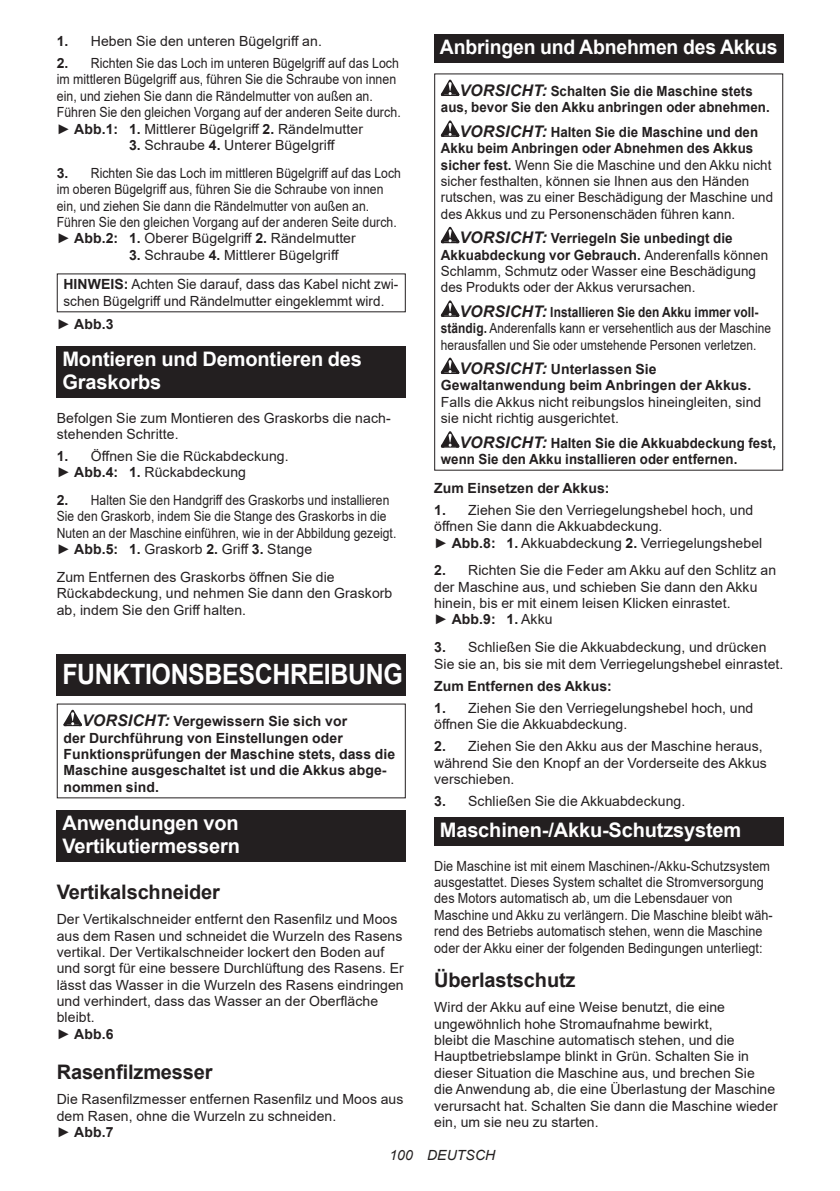
<style>
.page{position:relative;width:840px;height:1191px;background:#fff}
.page>*{position:absolute;margin:0;border:0;box-sizing:border-box;transform-origin:0 0}
.t1{font:700 28px "Arial";letter-spacing:-.015em;color:#fff;scale:.89 1}
.t2{font:700 20px/23.4px "Arial";letter-spacing:-.01em;color:#fff}
.t3{font:700 20px "Arial";letter-spacing:-.01em;color:#231f20}
.t4{font:14px/16.4px "Arial";letter-spacing:.005em;color:#231f20}
.t5{font:14px/16.4px "Arial";letter-spacing:.005em;color:#231f20;scale:.9 1}
.t6{font:700 14px/16.4px "Arial";letter-spacing:.005em;color:#231f20}
.t7{font:14px/16.4px "Arial";letter-spacing:.005em;color:#231f20;scale:.95 1}
.t8{font:14px/16.4px "Arial";letter-spacing:.005em;color:#231f20;scale:.88 1}
.t9{font:14px/16.4px "Arial";letter-spacing:.005em;color:#231f20;scale:.87 1}
.t10{font:14px/16.4px "Arial";letter-spacing:.005em;color:#231f20;scale:.96 1}
.t11{font:14px/16.4px "Arial";letter-spacing:.005em;color:#231f20;scale:.86 1}
.t12{font:700 14px/16.4px "Arial";letter-spacing:.005em;color:#231f20;text-align:center;scale:.95 1}
.t13{font:14px/16.4px "Arial";letter-spacing:.005em;color:#231f20;scale:.85 1}
.t14{font:italic 14px "Arial";letter-spacing:.005em;color:#231f20}
.s1{font-weight:700}
.s2{font-style:italic;font-size:16px}
.s3{font-weight:700;font-style:italic;font-size:16px}
</style>
<div class="page">
<div style="left:57px;top:346px;width:348px;height:51px;background:#231f20"></div>
<div style="left:57px;top:654px;width:348px;height:41px;background:#231f20"></div>
<svg style="left:63px;top:710px;width:19px;height:16px"></svg>
<div style="left:57px;top:809px;width:348px;height:52px;background:#231f20"></div>
<div style="left:434px;top:34px;width:348px;height:29px;background:#231f20"></div>
<svg style="left:440px;top:80px;width:19px;height:16px"></svg>
<svg style="left:440px;top:120px;width:19px;height:17px"></svg>
<svg style="left:440px;top:227px;width:19px;height:16px"></svg>
<svg style="left:440px;top:300px;width:19px;height:17px"></svg>
<svg style="left:440px;top:358px;width:19px;height:16px"></svg>
<svg style="left:440px;top:431px;width:19px;height:16px"></svg>
<div style="left:434px;top:817px;width:348px;height:28px;background:#231f20"></div>
<p class="t4" style="left:57px;top:33px;width:266px"><span class="s1">1.</span> Heben Sie den unteren Bügelgriff an.</p>
<p class="t8" style="left:57px;top:55px;width:392px"><span class="s1">2.</span> Richten Sie das Loch im unteren Bügelgriff auf das Loch im mittleren Bügelgriff aus, führen Sie die Schraube von innen ein, und ziehen Sie dann die Rändelmutter von außen an.<br>Führen Sie den gleichen Vorgang auf der anderen Seite durch. ► <span class="s1">Abb.1: 1.</span> Mittlerer Bügelgriff <span class="s1">2.</span> Rändelmutter</p>
<p class="t4" style="left:129px;top:137px;width:207px"><span class="s1">3.</span> Schraube <span class="s1">4.</span> Unterer Bügelgriff</p>
<p class="t9" style="left:57px;top:164px;width:397px"><span class="s1">3.</span> Richten Sie das Loch im mittleren Bügelgriff auf das Loch im oberen Bügelgriff aus, führen Sie die Schraube von innen ein, und ziehen Sie dann die Rändelmutter von außen an.<br>Führen Sie den gleichen Vorgang auf der anderen Seite durch. ► <span class="s1">Abb.2: 1.</span> Oberer Bügelgriff <span class="s1">2.</span> Rändelmutter</p>
<p class="t4" style="left:63px;top:240px;width:336px;line-height:29.6px;text-align:center"><span class="s1">3.</span> Schraube <span class="s1">4.</span> Mittlerer Bügelgriff<br><span class="s1">HINWEIS:</span> Achten Sie darauf, dass das Kabel nicht zwi-</p>
<p class="t10" style="left:57px;top:289px;width:342px;line-height:23px;text-indent:7px">schen Bügelgriff und Rändelmutter eingeklemmt wird. ► <span class="s1">Abb.3</span></p>
<h2 class="t2" style="left:62px;top:347px;width:301px">Montieren und Demontieren des<br>Graskorbs</h2>
<p class="t4" style="left:57px;top:409px;width:335px">Befolgen Sie zum Montieren des Graskorbs die nach&shy;stehenden Schritte.</p>
<p class="t4" style="left:57px;top:448px;width:233px"><span class="s1">1.</span> Öffnen Sie die Rückabdeckung. ► <span class="s1">Abb.4: 1.</span> Rückabdeckung</p>
<p class="t11" style="left:57px;top:492px;width:396px"><span class="s1">2.</span> Halten Sie den Handgriff des Graskorbs und installieren Sie den Graskorb, indem Sie die Stange des Graskorbs in die Nuten an der Maschine einführen, wie in der Abbildung gezeigt. ► <span class="s1">Abb.5: 1.</span> Graskorb <span class="s1">2.</span> Griff <span class="s1">3.</span> Stange</p>
<p class="t4" style="left:57px;top:569px;width:337px">Zum Entfernen des Graskorbs öffnen Sie die<br>Rückabdeckung, und nehmen Sie dann den Graskorb ab, indem Sie den Griff halten.</p>
<h1 class="t1" style="left:62px;top:654px;width:384px">FUNKTIONSBESCHREIBUNG</h1>
<p class="t6" style="left:63px;top:713px;width:333px;text-indent:19px"><span class="s2">VORSICHT:</span> Vergewissern Sie sich vor<br>der Durchführung von Einstellungen oder Funktionsprüfungen der Maschine stets, dass die Maschine ausgeschaltet ist und die Akkus abge&shy;nommen sind.</p>
<h2 class="t2" style="left:62px;top:811px;width:179px">Anwendungen von<br>Vertikutiermessern</h2>
<h2 class="t3" style="left:57px;top:878px;width:165px">Vertikalschneider</h2>
<p class="t4" style="left:57px;top:911px;width:348px">Der Vertikalschneider entfernt den Rasenfilz und Moos aus dem Rasen und schneidet die Wurzeln des Rasens vertikal. Der Vertikalschneider lockert den Boden auf und sorgt für eine bessere Durchlüftung des Rasens. Er lässt das Wasser in die Wurzeln des Rasens eindringen und verhindert, dass das Wasser an der Oberfläche bleibt.<br>► <span class="s1">Abb.6</span></p>
<h2 class="t3" style="left:57px;top:1058px;width:157px">Rasenfilzmesser</h2>
<p class="t4" style="left:57px;top:1091px;width:348px">Die Rasenfilzmesser entfernen Rasenfilz und Moos aus dem Rasen, ohne die Wurzeln zu schneiden.<br>► <span class="s1">Abb.7</span></p>
<h2 class="t2" style="left:439px;top:36px;width:339px">Anbringen und Abnehmen des Akkus</h2>
<p class="t12" style="left:440px;top:83px;width:347px"><span class="s2">VORSICHT:</span> Schalten Sie die Maschine stets<br>aus, bevor Sie den Akku anbringen oder abnehmen.</p>
<p class="t7" style="left:440px;top:124px;width:351px;text-indent:19px"><span class="s3">VORSICHT:</span> <span class="s1">Halten Sie die Maschine und den Akku beim Anbringen oder Abnehmen des Akkus sicher fest.</span> Wenn Sie die Maschine und den Akku nicht sicher festhalten, können sie Ihnen aus den Händen rutschen, was zu einer Beschädigung der Maschine und des Akkus und zu Personenschäden führen kann.</p>
<p class="t10" style="left:440px;top:230px;width:342px;text-indent:19px"><span class="s3">VORSICHT:</span> <span class="s1">Verriegeln Sie unbedingt die Akkuabdeckung vor Gebrauch.</span> Anderenfalls können Schlamm, Schmutz oder Wasser eine Beschädigung des Produkts oder der Akkus verursachen.</p>
<p class="t13" style="left:440px;top:303px;width:390px;text-indent:19px"><span class="s3">VORSICHT:</span> <span class="s1">Installieren Sie den Akku immer voll&shy;ständig.</span> Anderenfalls kann er versehentlich aus der Maschine herausfallen und Sie oder umstehende Personen verletzen.</p>
<p class="t6" style="left:440px;top:361px;width:312px;text-indent:19px"><span class="s2">VORSICHT:</span> Unterlassen Sie<br>Gewaltanwendung beim Anbringen der Akkus.</p>
<p class="t4" style="left:440px;top:393px;width:322px">Falls die Akkus nicht reibungslos hineingleiten, sind sie nicht richtig ausgerichtet.</p>
<p class="t12" style="left:440px;top:434px;width:354px;text-align:left;text-indent:19px"><span class="s2">VORSICHT:</span> Halten Sie die Akkuabdeckung fest, wenn Sie den Akku installieren oder entfernen.</p>
<p class="t6" style="left:434px;top:480px;width:177px">Zum Einsetzen der Akkus:</p>
<p class="t4" style="left:434px;top:501px;width:329px"><span class="s1">1.</span> Ziehen Sie den Verriegelungshebel hoch, und öffnen Sie dann die Akkuabdeckung.<br>► <span class="s1">Abb.8: 1.</span> Akkuabdeckung <span class="s1">2.</span> Verriegelungshebel</p>
<p class="t4" style="left:434px;top:562px;width:343px"><span class="s1">2.</span> Richten Sie die Feder am Akku auf den Schlitz an der Maschine aus, und schieben Sie dann den Akku hinein, bis er mit einem leisen Klicken einrastet.<br>► <span class="s1">Abb.9: 1.</span> Akku</p>
<p class="t4" style="left:434px;top:639px;width:350px"><span class="s1">3.</span> Schließen Sie die Akkuabdeckung, und drücken<br>Sie sie an, bis sie mit dem Verriegelungshebel einrastet.</p>
<p class="t6" style="left:434px;top:677px;width:179px">Zum Entfernen des Akkus:</p>
<p class="t4" style="left:434px;top:699px;width:320px"><span class="s1">1.</span> Ziehen Sie den Verriegelungshebel hoch, und öffnen Sie die Akkuabdeckung.</p>
<p class="t4" style="left:434px;top:738px;width:334px"><span class="s1">2.</span> Ziehen Sie den Akku aus der Maschine heraus, während Sie den Knopf an der Vorderseite des Akkus verschieben.</p>
<p class="t4" style="left:434px;top:792px;width:252px"><span class="s1">3.</span> Schließen Sie die Akkuabdeckung.</p>
<h2 class="t2" style="left:439px;top:818px;width:303px">Maschinen-/Akku-Schutzsystem</h2>
<p class="t5" style="left:434px;top:857px;width:377px">Die Maschine ist mit einem Maschinen-/Akku-Schutzsystem ausgestattet. Dieses System schaltet die Stromversorgung des Motors automatisch ab, um die Lebensdauer von Maschine und Akku zu verlängern. Die Maschine bleibt wäh&shy;rend des Betriebs automatisch stehen, wenn die Maschine oder der Akku einer der folgenden Bedingungen unterliegt:</p>
<h2 class="t3" style="left:434px;top:966px;width:143px">Überlastschutz</h2>
<p class="t4" style="left:434px;top:999px;width:345px">Wird der Akku auf eine Weise benutzt, die eine ungewöhnlich hohe Stromaufnahme bewirkt,<br>bleibt die Maschine automatisch stehen, und die Hauptbetriebslampe blinkt in Grün. Schalten Sie in dieser Situation die Maschine aus, und brechen Sie<br>die Anwendung ab, die eine Überlastung der Maschine verursacht hat. Schalten Sie dann die Maschine wieder ein, um sie neu zu starten.</p>
<p class="t14" style="left:389px;top:1146px;width:107px">100 DEUTSCH</p>
</div>
